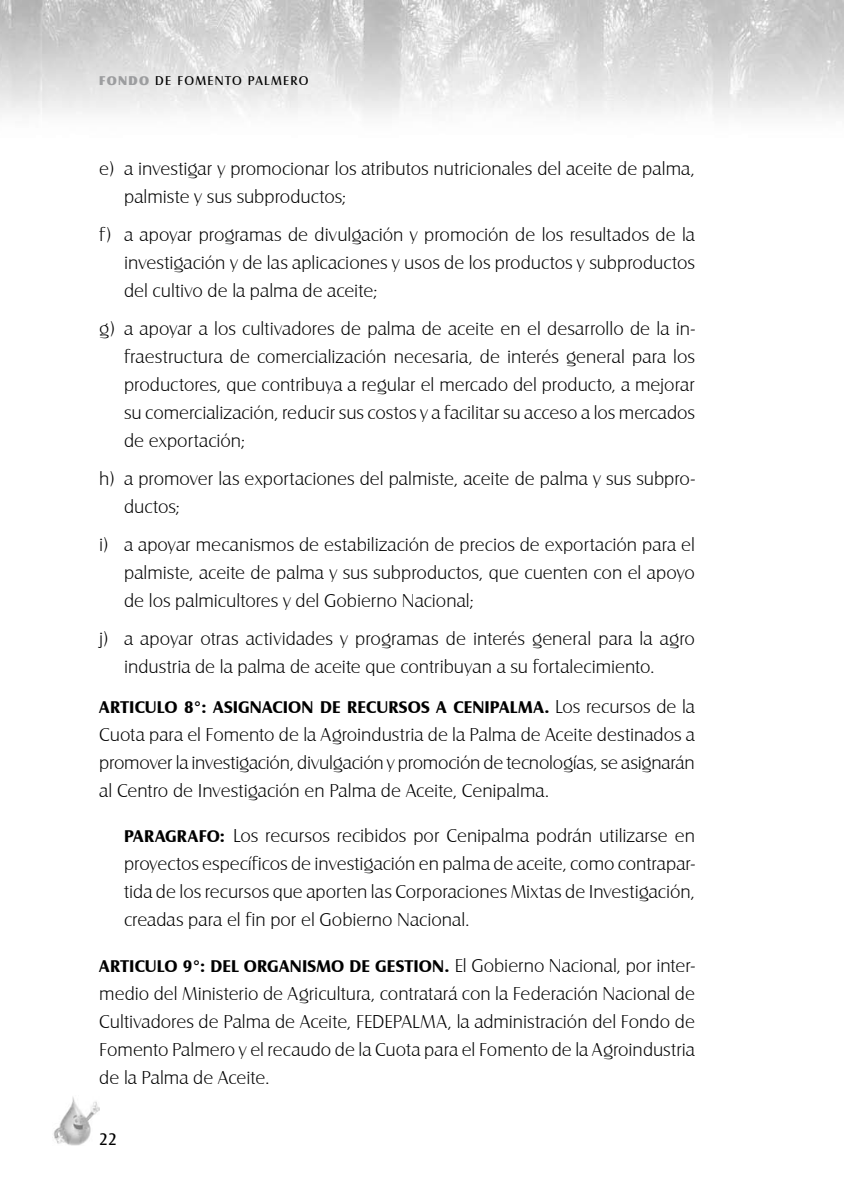
<style>
.page{position:relative;width:844px;height:1191px;background:#fff}
.page>*{position:absolute;margin:0;border:0;box-sizing:border-box;transform-origin:0 0}
.t1{font:19.25px/28px "Castle T Ligh";color:#000;text-align:justify}
.t2{font:700 17.5px "Castle T";letter-spacing:.01em;color:#000}
.t3{font:17.5px "Castle T";color:#000}
.t4{font:13.12px "Castle T";letter-spacing:.1em;color:#000}
.s1{font-family:"Castle T Ultr";color:#9c9d9f}
.s2{font-family:"Castle T Ligh";font-weight:400;font-size:19.25px}
.s3{font-family:"Castle T";font-weight:700;font-size:17.5px}
</style>
<div class="page">
<img style="left:0;top:0;width:843px;height:115px">
<img style="left:53px;top:1097px;width:46px;height:48px">
<p class="t4" style="left:99px;top:74px;width:210px"><span class="s1">FON DO</span> DE FOMENTO PALMERO</p>
<p class="t1" style="left:124px;top:155px;width:572px;text-indent:-25px">e) a investigar y promocionar los atributos nutricionales del aceite de palma, palmiste y sus subproductos;</p>
<p class="t1" style="left:124px;top:221px;width:572px;text-indent:-25px">f) a apoyar programas de divulgación y promoción de los resultados de la investigación y de las aplicaciones y usos de los productos y subproductos del cultivo de la palma de aceite;</p>
<p class="t1" style="left:124px;top:315px;width:572px;text-indent:-25px">g) a apoyar a los cultivadores de palma de aceite en el desarrollo de la in&shy;fraestructura de comercialización necesaria, de interés general para los productores, que contribuya a regular el mercado del producto, a mejorar su comercialización, reducir sus costos y a facilitar su acceso a los mercados de exportación;</p>
<p class="t1" style="left:124px;top:465px;width:572px;text-indent:-25px">h) a promover las exportaciones del palmiste, aceite de palma y sus subpro&shy;ductos;</p>
<p class="t1" style="left:124px;top:530px;width:572px;text-indent:-25px">i) a apoyar mecanismos de estabilización de precios de exportación para el palmiste, aceite de palma y sus subproductos, que cuenten con el apoyo de los palmicultores y del Gobierno Nacional;</p>
<p class="t1" style="left:124px;top:624px;width:572px;text-indent:-25px">j) a apoyar otras actividades y programas de interés general para la agro industria de la palma de aceite que contribuyan a su fortalecimiento.</p>
<p class="t2" style="left:99px;top:697px;width:597px">ARTICULO 8°: ASIGNACION DE RECURSOS A CEN IPALMA. <span class="s2">Los recursos de la</span></p>
<p class="t1" style="left:99px;top:721px;width:597px">Cuota para el Fomento de la Agroindustria de la Palma de Aceite destinados a promover la investigación, divulgación y promoción de tecnologías, se asignarán al Centro de Investigación en Palma de Aceite, Cenipalma.</p>
<p class="t1" style="left:124px;top:822px;width:572px"><span class="s3">PARAGRAFO:</span> Los recursos recibidos por Cenipalma podrán utilizarse en proyectos específicos de investigación en palma de aceite, como contrapar&shy;tida de los recursos que aporten las Corporaciones Mixtas de Investigación, creadas para el fin por el Gobierno Nacional.</p>
<p class="t2" style="left:99px;top:956px;width:122px">ARTICULO 9°: DEL</p>
<p class="t1" style="left:99px;top:952px;width:597px;text-indent:145px"><span class="s3">ORGANISMO DE GESTION.</span> El Gobierno Nacional, por inter&shy;medio del Ministerio de Agricultura, contratará con la Federación Nacional de Cultivadores de Palma de Aceite, FEDEPALMA, la administración del Fondo de Fomento Palmero y el recaudo de la Cuota para el Fomento de la Agroindustria de la Palma de Aceite.</p>
<p class="t3" style="left:99px;top:1129px;width:19px">22</p>
</div>
